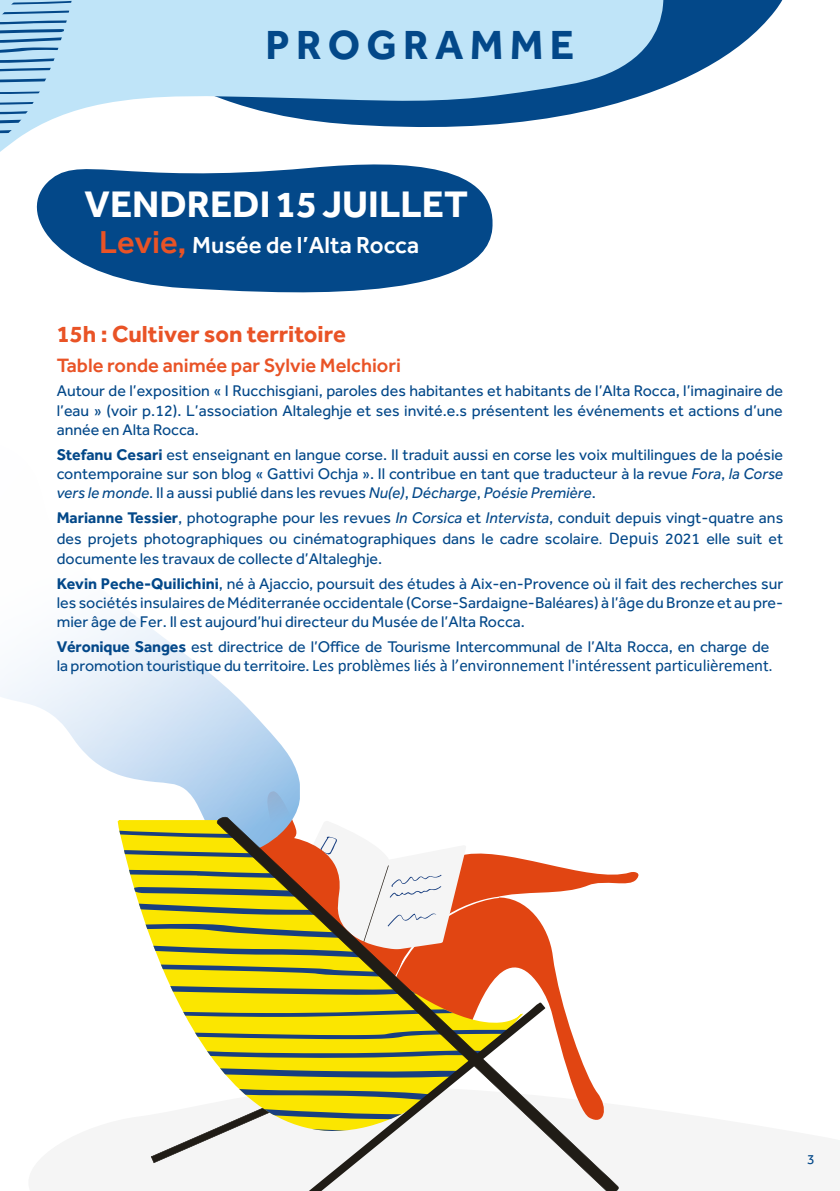
<style>
.page{position:relative;width:840px;height:1191px;background:#fff}
.page>*{position:absolute;margin:0;border:0;box-sizing:border-box;transform-origin:0 0}
.t1{font:700 42px "Effra";letter-spacing:.15em;color:#034889}
.t2{font:700 38.2px "Effra";color:#fff}
.t3{font:700 24px "Effra";color:#e95326}
.t4{font:500 24px "Effra";color:#fff}
.t5{font:500 20px "Effra";color:#e95326}
.t6{font:17px "Calibri";letter-spacing:-.01em;color:#034889}
.t7{font:16px/19.2px "Effra";color:#034889;text-align:justify}
.t8{font:14px "Effra";color:#034889}
.s1{font-size:32.8px;color:#e95326}
.s2{font-weight:700}
.s3{font-style:italic}
.s4{font-family:"Minion Pro"}
.s5{font-family:"Calibri";font-size:18px}
.s6{font-family:"Effra";font-size:16px}
</style>
<div class="page">
<svg style="left:0;top:610px;width:300px;height:178px"></svg>
<svg style="left:117px;top:788px;width:183px;height:251px"></svg>
<svg style="left:205px;top:1049px;width:9px;height:10px"></svg>
<svg style="left:150px;top:1129px;width:64px;height:34px"></svg>
<svg style="left:217px;top:817px;width:401px;height:374px"></svg>
<svg style="left:294px;top:1002px;width:251px;height:189px"></svg>
<svg style="left:664px;top:0;width:119px;height:88px;fill:#034889"></svg>
<svg style="left:0;top:0;width:664px;height:152px;fill:#bfe4f8"></svg>
<svg style="left:0;top:0;width:72px;height:140px"></svg>
<svg style="left:16px;top:151px;width:481px;height:142px;fill:#034889"></svg>
<h1 class="t1" style="left:265px;top:20px;width:310px">PROGRAMME</h1>
<p class="t2" style="left:85px;top:180px;width:384px">VENDREDI 15 JUILLET</p>
<p class="t4" style="left:99px;top:231px;width:321px"><span class="s1">Levie,</span> Musée de l’Alta Rocca</p>
<p class="t3" style="left:57px;top:319px;width:290px">15h : Cultiver son territoire</p>
<p class="t5" style="left:57px;top:353px;width:345px">Table ronde animée par Sylvie Melchiori</p>
<p class="t7" style="left:57px;top:381px;width:727px">Autour de l’exposition « I Rucchisgiani, paroles des habitantes et habitants de l’Alta Rocca, l’imaginaire de l’eau » (voir p.12). L’association Altaleghje et ses invité.e.s présentent les événements et actions d’une année en Alta Rocca.</p>
<p class="t7" style="left:57px;top:444px;width:727px"><span class="s2">Stefanu Cesari</span> est enseignant en langue corse. Il traduit aussi en corse les voix multilingues de la poésie contemporaine sur son blog « Gattivi Ochja ». Il contribue en tant que traducteur à la revue <span class="s3">Fora</span>, <span class="s3">la Corse vers le monde</span>. Il a aussi publié dans les revues <span class="s3">Nu(e)</span>, <span class="s3">Décharge</span>, <span class="s3">Poésie Première</span>.</p>
<p class="t7" style="left:57px;top:507px;width:727px;line-height:20.4px"><span class="s2">Marianne Tessier</span>, photographe pour les revues <span class="s3">In Corsica</span> et <span class="s3">Intervista</span>, conduit depuis vingt-quatre ans des projets photographiques ou cinématographiques dans le cadre scolaire<span class="s4">.</span> <span class="s5">Depuis</span> 2021 elle suit et documente les travaux de collecte d’Altaleghje.</p>
<p class="t7" style="left:57px;top:573px;width:727px"><span class="s2">Kevin Peche-Quilichini</span>, né à Ajaccio, poursuit des études à Aix-en-Provence où il fait des recherches sur les sociétés insulaires de Méditerranée occidentale (Corse-Sardaigne-Baléares) à l’âge du Bronze et au pre&shy;mier âge de Fer. Il est aujourd’hui directeur du Musée de l’Alta Rocca.</p>
<p class="t7" style="left:57px;top:637px;width:713px"><span class="s2">Véronique Sanges</span> est directrice de l’Office de Tourisme Intercommunal de l’Alta Rocca, en charge de</p>
<p class="t6" style="left:57px;top:653px;width:717px"><span class="s6">la promotion touristique du territoire.</span> Les problèmes liés à l’environnement l'intéressent particulièrement.</p>
<p class="t8" style="left:806px;top:1151px;width:9px">3</p>
</div>
